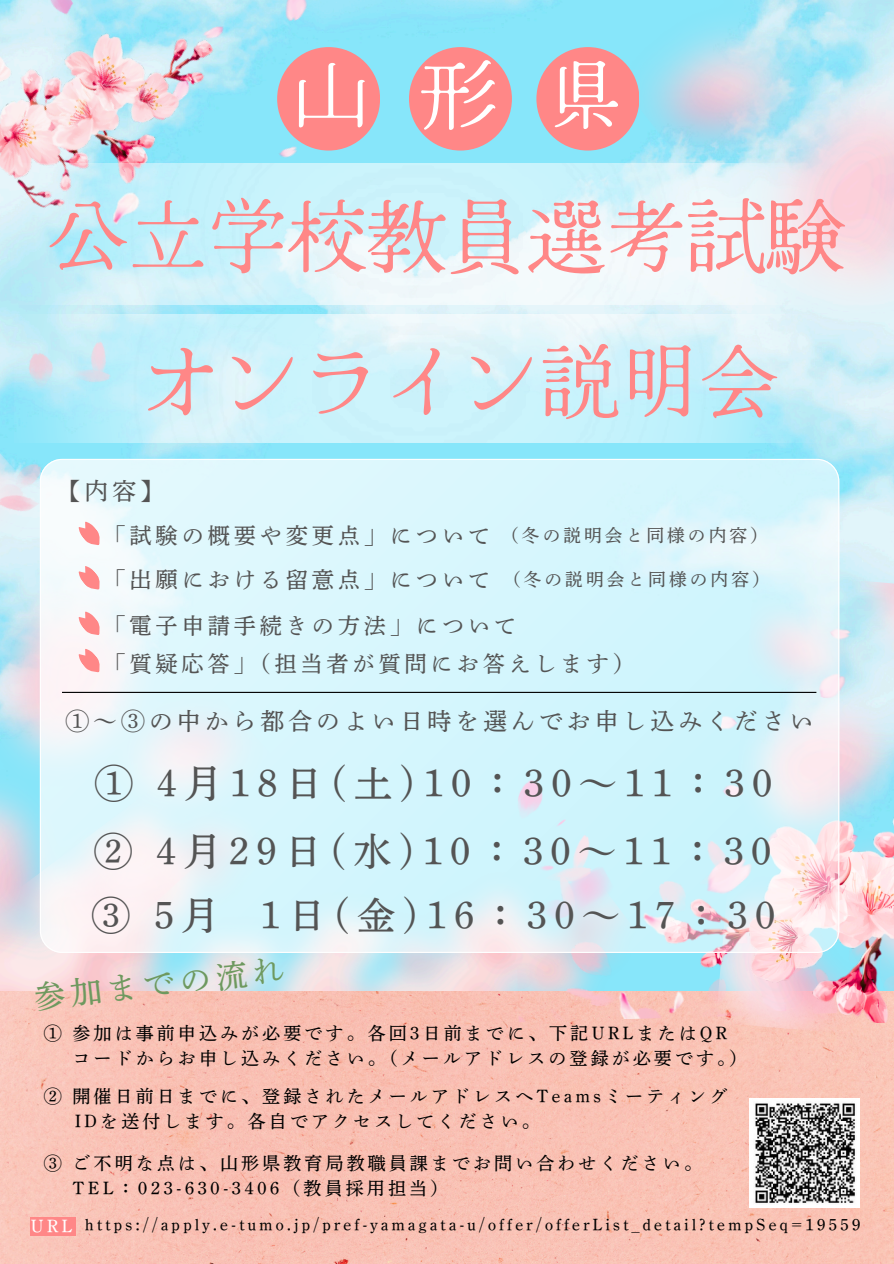
<style>
.page{position:relative;width:894px;height:1264px;background:#fff}
.page>*{position:absolute;margin:0;border:0;box-sizing:border-box;transform-origin:0 0}
.t1{font:79.65px/145.1px "Hina Mincho";color:#ff8787;text-align:center}
.t2{font:75.3px "Hina Mincho";color:#fff}
.t3{font:38.85px/67.7px "DMT Shuei Y Min Std M";letter-spacing:.17em;color:#545454}
.t4{font:31.35px "DMT Shuei Y Min Std M";color:#6e995f}
.t5{font:23.85px "DMT Shuei Y Min Std M";letter-spacing:.17em;color:#545454}
.t6{font:22.2px/45px "DMT Shuei Y Min Std M";letter-spacing:.17em;color:#545454}
.t7{font:18px/24.8px "DMT Shuei Y Min Std M";letter-spacing:.17em;color:#000}
.t8{font:17.7px "DMT Shuei Y Min Std M";letter-spacing:.17em;color:#545454}
.t9{font:16.5px "DMT Shuei Y Min Std M";letter-spacing:.17em;color:#000}
.s1{font-size:18px;color:#fff}
</style>
<div class="page">
<img style="left:0;top:991px;width:893px;height:272px">
<img style="left:248px;top:0;width:348px;height:459px">
<img style="left:501px;top:442px;width:162px;height:580px">
<img style="left:0;top:0;width:248px;height:372px">
<img style="left:596px;top:0;width:297px;height:459px">
<img style="left:715px;top:1022px;width:178px;height:36px">
<img style="left:0;top:372px;width:293px;height:743px">
<img style="left:663px;top:459px;width:230px;height:563px">
<svg style="left:40px;top:459px;width:799px;height:494px;background:#dcf4fa"></svg>
<svg style="left:277px;top:47px;width:103px;height:103px;background:#e59b9f"></svg>
<svg style="left:409px;top:47px;width:103px;height:103px;background:#e59b9f"></svg>
<svg style="left:536px;top:47px;width:103px;height:103px;background:#e59b9f"></svg>
<img style="left:12px;top:163px;width:863px;height:142px">
<img style="left:15px;top:314px;width:863px;height:128px">
<hr style="left:62px;top:691px;width:754px;height:2px;background:#000">
<svg style="left:76px;top:519px;width:29px;height:31px"></svg>
<svg style="left:76px;top:563px;width:29px;height:31px"></svg>
<svg style="left:76px;top:609px;width:29px;height:31px"></svg>
<svg style="left:76px;top:646px;width:29px;height:31px"></svg>
<img style="left:749px;top:1098px;width:109px;height:109px">
<div style="left:30px;top:1217px;width:46px;height:18px;background:#ff8787"></div>
<h2 class="t2" style="left:293px;top:37px;width:331px">山形県</h2>
<h1 class="t1" style="left:48px;top:160px;width:798px">公立学校教員選考試験オンライン説明会</h1>
<h3 class="t5" style="left:57px;top:479px;width:109px">【内容】</h3>
<p class="t6" style="left:104px;top:513px;width:414px">「試験の概要や変更点」について「出願における留意点」について「電子申請手続きの方法」について</p>
<p class="t6" style="left:103px;top:641px;width:533px">「質疑応答」（担当者が質問にお答えします）</p>
<p class="t8" style="left:501px;top:526px;width:268px">（冬の説明会と同様の内容）</p>
<p class="t8" style="left:503px;top:570px;width:268px">（冬の説明会と同様の内容）</p>
<h3 class="t5" style="left:65px;top:709px;width:749px">①～③の中から都合のよい日時を選んでお申し込みください</h3>
<h3 class="t3" style="left:94px;top:749px;width:680px">① 4月18日(土)10：30～11：30<br>② 4月29日(水)10：30～11：30</h3>
<h3 class="t3" style="left:91px;top:881px;width:685px">③ 5月 1日(金)16：30～17：30</h3>
<h3 class="t4" style="left:32px;top:980px;width:253px;rotate:-6deg">参加までの流れ</h3>
<p class="t7" style="left:72px;top:1020px;width:676px;text-indent:-29px">① 参加は事前申込みが必要です。各回3日前までに、下記URLまたはQRコードからお申し込みください。（メールアドレスの登録が必要です。）</p>
<p class="t7" style="left:75px;top:1083px;width:654px;text-indent:-31px">② 開催日前日までに、登録されたメールアドレスへTeamsミーティング<br>IDを送付します。各自でアクセスしてください。</p>
<p class="t7" style="left:73px;top:1150px;width:630px;text-indent:-29px">③ ご不明な点は、山形県教育局教職員課までお問い合わせください。<br>TEL：023-630-3406（教員採用担当）</p>
<p class="t9" style="left:30px;top:1216px;width:831px"><span class="s1">URL</span> https://apply.e-tumo.jp/pref-yamagata-u/offer/offerList_detail?tempSeq=19559</p>
</div>
